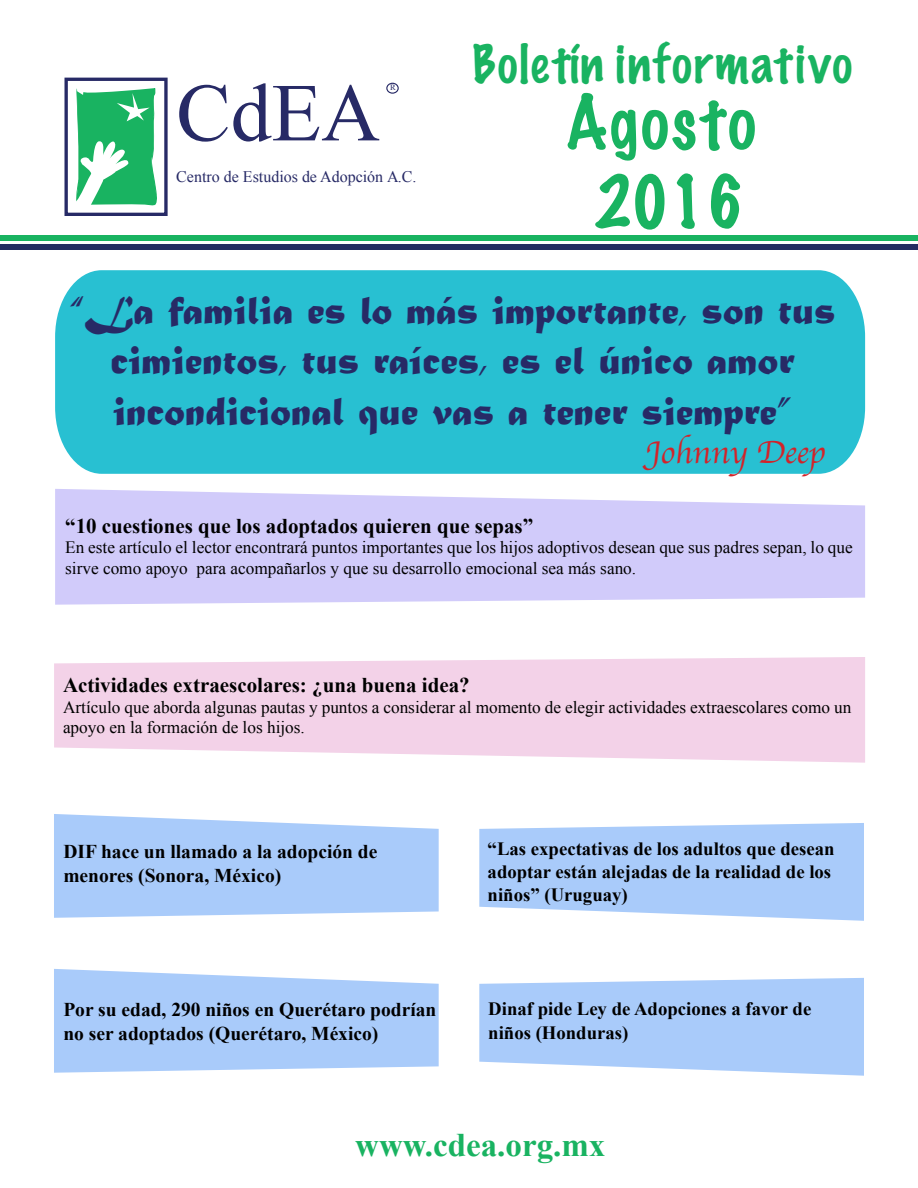
<style>
.page{position:relative;width:918px;height:1188px;background:#fff}
.page>*{position:absolute;margin:0;border:0;box-sizing:border-box;transform-origin:0 0}
.t1{font:82.2px "Times New Roman";color:#272a66}
.t2{font:100 67.5px "Marker Felt";letter-spacing:.04em;color:#19b361}
.t3{font:100 66px "Marker Felt";color:#19b361}
.t4{font:100 48px "Marker Felt";letter-spacing:.045em;color:#19b361}
.t5{font:42px/50.4px "Matura MT Script Capitals";color:#272a66;text-align:center}
.t6{font:700 33px "Times New Roman";color:#19b361}
.t7{font:33px "Apple Chancery";color:#d2232a}
.t8{font:700 21px "Times New Roman";color:#000}
.t9{font:700 19.5px/23.4px "Times New Roman";color:#000}
.t10{font:700 18.75px/23px "Times New Roman";color:#000}
.t11{font:17.25px/20.7px "Times New Roman";color:#000}
.t12{font:16.05px "Times New Roman";color:#272a66}
.t13{font:8.1px "Times New Roman";color:#272a66;scale:1.05 1}
</style>
<div class="page">
<div style="left:65px;top:78px;width:103px;height:138px;border:3px solid #272a66"></div>
<svg style="left:76px;top:88px;width:81px;height:118px"></svg>
<hr style="left:73px;top:204px;width:14px;height:3px;background:#fff">
<div style="left:386px;top:83px;width:13px;height:11px;border:1px solid #272a66;border-radius:50%"></div>
<div style="left:0;top:235px;width:918px;height:5px;background:#19b361"></div>
<div style="left:0;top:244px;width:918px;height:6px;background:#242b62"></div>
<svg style="left:54px;top:657px;width:811px;height:106px;background:#f4d6ea"></svg>
<div style="left:55px;top:270px;width:810px;height:204px;background:#28c0d2"></div>
<svg style="left:479px;top:823px;width:385px;height:98px;background:#b1d0fa"></svg>
<svg style="left:54px;top:814px;width:385px;height:104px;background:#b1d0fa"></svg>
<svg style="left:55px;top:489px;width:810px;height:116px;background:#d5d0fa"></svg>
<svg style="left:479px;top:978px;width:385px;height:98px;background:#b1d0fa"></svg>
<svg style="left:54px;top:969px;width:385px;height:104px;background:#b1d0fa"></svg>
<h1 class="t1" style="left:176px;top:58px;width:205px">CdEA</h1>
<p class="t12" style="left:176px;top:166px;width:242px">Centro de Estudios de Adopción A.C.</p>
<p class="t13" style="left:390px;top:82px;width:7px">R</p>
<h3 class="t4" style="left:473px;top:31px;width:381px">Boletín informativo</h3>
<h2 class="t2" style="left:566px;top:76px;width:191px">Agosto</h2>
<h3 class="t3" style="left:594px;top:157px;width:152px">2016</h3>
<h3 class="t5" style="left:70px;top:289px;width:768px">“La familia es lo más importante, son tus cimientos, tus raíces, es el único amor incondicional que vas a tener siempre”</h3>
<h3 class="t7" style="left:646px;top:426px;width:181px">Johnny Deep</h3>
<p class="t8" style="left:65px;top:511px;width:470px">“10 cuestiones que los adoptados quieren que sepas”</p>
<p class="t11" style="left:65px;top:537px;width:789px">En este artículo el lector encontrará puntos importantes que los hijos adoptivos desean que sus padres sepan, lo que sirve como apoyo para acompañarlos y que su desarrollo emocional sea más sano.</p>
<p class="t8" style="left:63px;top:671px;width:408px">Actividades extraescolares: ¿una buena idea?</p>
<p class="t11" style="left:63px;top:696px;width:790px">Artículo que aborda algunas pautas y puntos a considerar al momento de elegir actividades extraescolares como un apoyo en la formación de los hijos.</p>
<p class="t9" style="left:63px;top:840px;width:316px">DIF hace un llamado a la adopción de menores (Sonora, México)</p>
<p class="t9" style="left:63px;top:998px;width:375px">Por su edad, 290 niños en Querétaro podrían no ser adoptados (Querétaro, México)</p>
<p class="t10" style="left:488px;top:837px;width:348px">“Las expectativas de los adultos que desean adoptar están alejadas de la realidad de los niños” (Uruguay)</p>
<p class="t10" style="left:488px;top:997px;width:325px;line-height:23.4px">Dinaf pide Ley de Adopciones a favor de niños (Honduras)</p>
<h3 class="t6" style="left:355px;top:1122px;width:252px">www.cdea.org.mx</h3>
</div>
